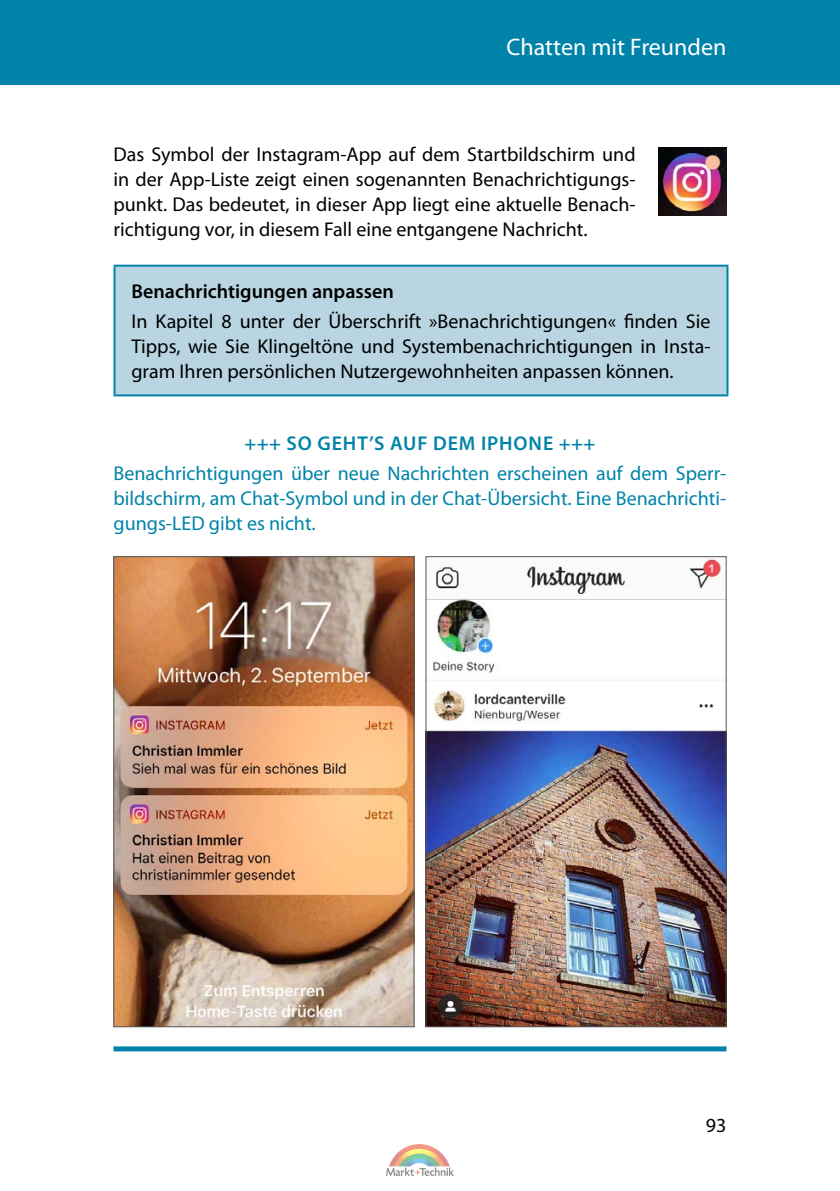
<style>
.page{position:relative;width:840px;height:1191px;background:#fff}
.page>*{position:absolute;margin:0;border:0;box-sizing:border-box;transform-origin:0 0}
.t1{font:24px "Myriad Pro";color:#fff}
.t2{font:20px/25px "Myriad Pro";color:#000;text-align:justify}
.t3{font:20px/25px "Myriad Pro";color:#0083a8;text-align:justify}
.t4{font:600 20px "Myriad Pro";color:#000}
.t5{font:600 20px "Myriad Pro";letter-spacing:.045em;color:#0083a8}
</style>
<div class="page">
<div style="left:0;top:0;width:839px;height:84px;background:#0083a8"></div>
<div style="left:113px;top:1046px;width:613px;height:5px;background:#0083a8"></div>
<div style="left:114px;top:266px;width:613px;height:129px;background:#b8d5e1"></div>
<hr style="left:113px;top:265px;width:615px;height:2px;background:#0083a8">
<hr style="left:113px;top:267px;width:2px;height:127px;background:#0083a8">
<hr style="left:726px;top:267px;width:2px;height:127px;background:#0083a8">
<hr style="left:113px;top:394px;width:615px;height:2px;background:#0083a8">
<img style="left:115px;top:558px;width:297px;height:467px">
<div style="left:113px;top:556px;width:301px;height:471px;border:1px solid #555756"></div>
<img style="left:427px;top:558px;width:297px;height:467px">
<div style="left:425px;top:556px;width:301px;height:471px;border:1px solid #555756"></div>
<img style="left:658px;top:147px;width:68px;height:68px">
<img style="left:386px;top:1144px;width:67px;height:31px">
<p class="t1" style="left:506px;top:32px;width:221px">Chatten mit Freunden</p>
<p class="t2" style="left:113px;top:142px;width:523px">Das Symbol der Instagram-App auf dem Startbildschirm und in der App-Liste zeigt einen sogenannten Benachrichtigungs&shy;punkt. Das bedeutet, in dieser App liegt eine aktuelle Benach&shy;richtigung vor, in diesem Fall eine entgangene Nachricht.</p>
<p class="t4" style="left:131px;top:278px;width:264px">Benachrichtigungen anpassen</p>
<p class="t2" style="left:131px;top:309px;width:580px">In Kapitel 8 unter der Überschrift »Benachrichtigungen« finden Sie Tipps, wie Sie Klingeltöne und Systembenachrichtigungen in Insta&shy;gram Ihren persönlichen Nutzergewohnheiten anpassen können.</p>
<p class="t5" style="left:244px;top:430px;width:352px">+++ SO GEHT’S AUF DEM IPHONE +++</p>
<p class="t3" style="left:113px;top:461px;width:614px">Benachrichtigungen über neue Nachrichten erscheinen auf dem Sperr&shy;bildschirm, am Chat-Symbol und in der Chat-Übersicht. Eine Benachrichti&shy;gungs-LED gibt es nicht.</p>
<p class="t2" style="left:705px;top:1112px;width:22px">93</p>
</div>
